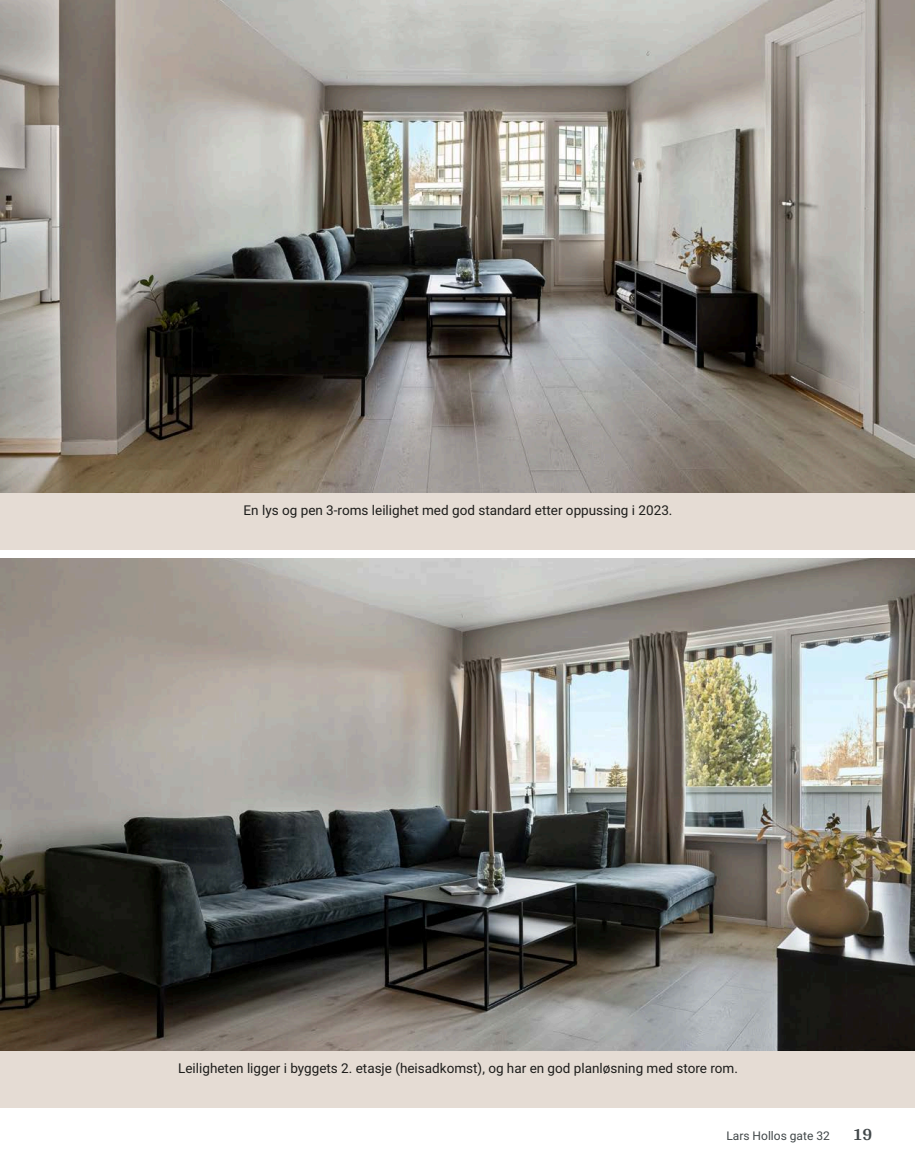
<style>
.page{position:relative;width:915px;height:1172px;background:#fff}
.page>*{position:absolute;margin:0;border:0;box-sizing:border-box;transform-origin:0 0}
.t1{font:700 18px "Arya";color:#414749}
.t2{font:13.5px "Roboto Vitec";color:#1d1d1b}
.t3{font:12px "Roboto Vitec";color:#414749}
</style>
<div class="page">
<div style="left:0;top:492px;width:914px;height:58px;background:#e5dcd4"></div>
<div style="left:0;top:1050px;width:914px;height:58px;background:#e5dcd4"></div>
<img style="left:0;top:0;width:914px;height:492px">
<img style="left:0;top:558px;width:914px;height:492px">
<p class="t2" style="left:243px;top:501px;width:430px">En lys og pen 3-roms leilighet med god standard etter oppussing i 2023.</p>
<p class="t2" style="left:178px;top:1059px;width:561px">Leiligheten ligger i byggets 2. etasje (heisadkomst), og har en god planløsning med store rom.</p>
<p class="t3" style="left:726px;top:1127px;width:105px">Lars Hollos gate 32</p>
<h1 class="t1" style="left:852px;top:1123px;width:21px">19</h1>
</div>
